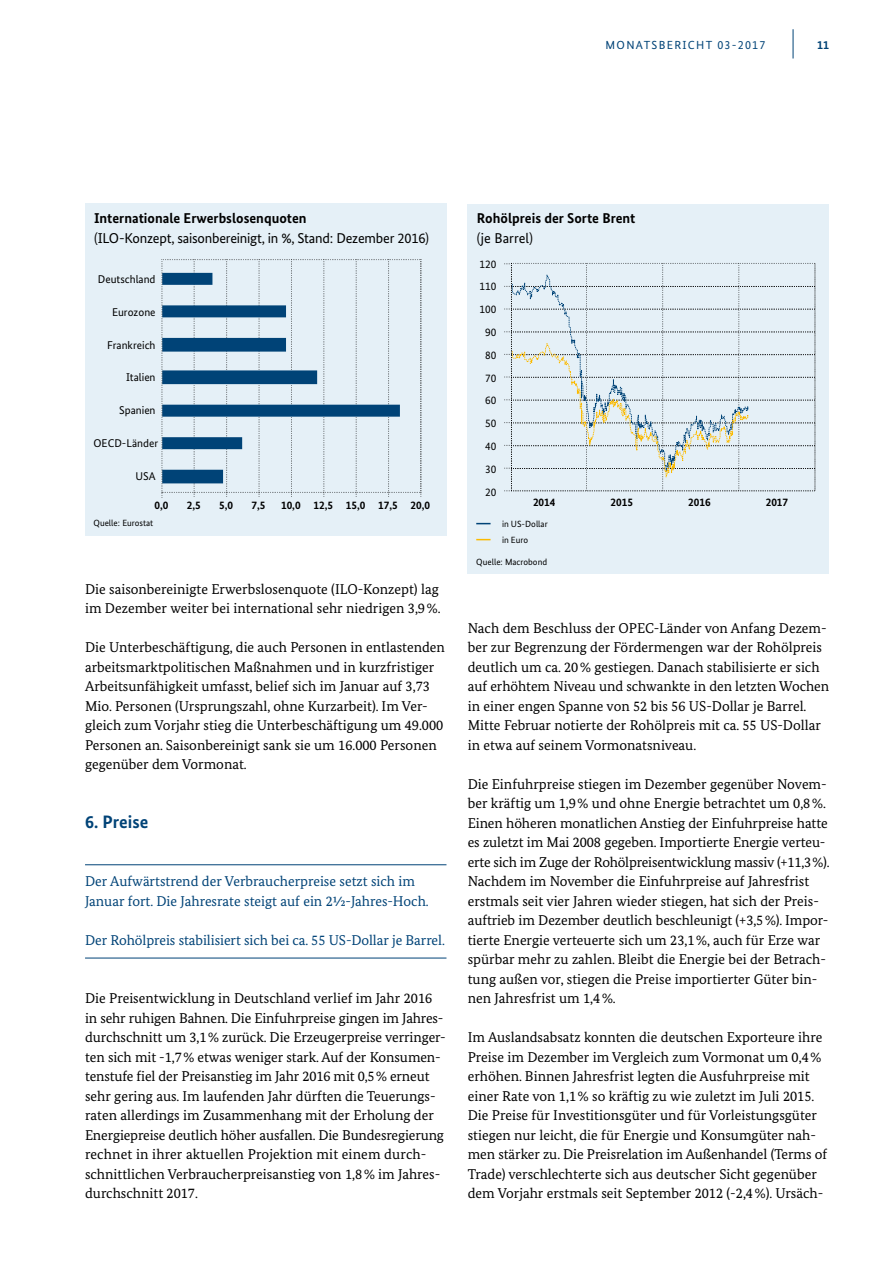
<style>
.page{position:relative;width:893px;height:1263px;background:#fff}
.page>*{position:absolute;margin:0;border:0;box-sizing:border-box;transform-origin:0 0}
.t1{font:700 18px "Bundes Sans";letter-spacing:.005em;color:#004377}
.t2{font:14.25px/19.5px "Bundes Serif";color:#000}
.t3{font:14.25px/19.5px "Bundes Serif";color:#004377}
.t4{font:14.25px/19.5px "Bundes Sans";letter-spacing:-.015em;color:#000}
.t5{font:700 14.25px/19.5px "Bundes Sans";color:#000}
.t6{font:700 12px "Bundes Sans";color:#004275}
.t7{font:11.7px "Bundes Sans";letter-spacing:.11em;color:#004377}
.t8{font:11.25px/22.8px "Bundes Sans";color:#000}
.t9{font:700 11.25px "Bundes Sans";color:#000}
.t10{font:9px/16px "Bundes Sans";color:#000}
.s1{font-size:12px}
.s2{font-weight:700}
.s3{font-weight:400}
</style>
<div class="page">
<hr style="left:793px;top:29px;width:1px;height:30px;background:#004377">
<hr style="left:85px;top:864px;width:361px;height:1px;background:#004377">
<hr style="left:85px;top:958px;width:361px;height:1px;background:#004377">
<div style="left:85px;top:204px;width:361px;height:332px;background:#e5f0f7"></div>
<svg style="left:162px;top:259px;width:260px;height:239px"></svg>
<div style="left:468px;top:204px;width:361px;height:369px;background:#e5f0f7"></div>
<svg style="left:476px;top:523px;width:15px;height:1px"></svg>
<svg style="left:476px;top:539px;width:15px;height:1px"></svg>
<svg style="left:504px;top:263px;width:312px;height:229px"></svg>
<svg style="left:511px;top:263px;width:304px;height:229px"></svg>
<p class="t7" style="left:606px;top:38px;width:161px">MONATSBERICHT <span class="s1">03-2017</span></p>
<p class="t6" style="left:817px;top:37px;width:13px">11</p>
<p class="t4" style="left:94px;top:209px;width:337px"><span class="s2">Internationale Erwerbslosenquoten<br></span>(ILO-Konzept, saisonbereinigt, in %, Stand: Dezember 2016)</p>
<p class="t8" style="left:98px;top:268px;width:59px">Deutschland</p>
<p class="t8" style="left:112px;top:300px;width:45px">Eurozone</p>
<p class="t8" style="left:107px;top:333px;width:50px">Frankreich</p>
<p class="t8" style="left:126px;top:366px;width:31px">Italien</p>
<p class="t8" style="left:119px;top:399px;width:38px">Spanien</p>
<p class="t8" style="left:94px;top:432px;width:66px">OECD-Länder</p>
<p class="t8" style="left:135px;top:464px;width:22px">USA</p>
<p class="t9" style="left:154px;top:498px;width:15px">0,0</p>
<p class="t9" style="left:187px;top:498px;width:15px">2,5</p>
<p class="t9" style="left:219px;top:498px;width:15px">5,0</p>
<p class="t9" style="left:251px;top:498px;width:15px">7,5</p>
<p class="t9" style="left:281px;top:498px;width:151px">10,0 12,5 15,0 17,5 20,0</p>
<p class="t10" style="left:94px;top:515px;width:61px">Quelle: Eurostat</p>
<p class="t2" style="left:85px;top:579px;width:357px">Die saisonbereinigte Erwerbslosenquote (ILO-Konzept) lag im Dezember weiter bei international sehr niedrigen 3,9%.</p>
<p class="t2" style="left:85px;top:638px;width:361px">Die Unterbeschäftigung, die auch Personen in entlastenden arbeitsmarktpolitischen Maßnahmen und in kurzfristiger Arbeitsunfähigkeit umfasst, belief sich im Januar auf 3,73<br>Mio. Personen (Ursprungszahl, ohne Kurzarbeit). Im Ver&shy;gleich zum Vorjahr stieg die Unterbeschäftigung um 49.000<br>Personen an. Saisonbereinigt sank sie um 16.000 Personen gegenüber dem Vormonat.</p>
<h3 class="t1" style="left:85px;top:811px;width:65px">6. Preise</h3>
<p class="t3" style="left:85px;top:872px;width:345px">Der Aufwärtstrend der Verbraucherpreise setzt sich im<br>Januar fort. Die Jahresrate steigt auf ein 21/2-Jahres-Hoch.</p>
<p class="t3" style="left:85px;top:930px;width:361px">Der Rohölpreis stabilisiert sich bei ca. 55 US-Dollar je Barrel.</p>
<p class="t2" style="left:85px;top:989px;width:362px">Die Preisentwicklung in Deutschland verlief im Jahr 2016 in sehr ruhigen Bahnen. Die Einfuhrpreise gingen im Jahres&shy;durchschnitt um 3,1% zurück. Die Erzeugerpreise verringer&shy;ten sich mit -1,7% etwas weniger stark. Auf der Konsumen&shy;tenstufe fiel der Preisanstieg im Jahr 2016 mit 0,5% erneut sehr gering aus. Im laufenden Jahr dürften die Teuerungs&shy;raten allerdings im Zusammenhang mit der Erholung der Energiepreise deutlich höher ausfallen. Die Bundesregierung rechnet in ihrer aktuellen Projektion mit einem durch&shy;schnittlichen Verbraucherpreisanstieg von 1,8% im Jahres&shy;durchschnitt 2017.</p>
<p class="t5" style="left:477px;top:209px;width:160px">Rohölpreis der Sorte Brent <span class="s3">(je Barrel)</span></p>
<p class="t8" style="left:480px;top:252px;width:18px">120</p>
<p class="t8" style="left:480px;top:275px;width:18px">110<br>100</p>
<p class="t8" style="left:485px;top:321px;width:13px">90</p>
<p class="t8" style="left:485px;top:343px;width:13px;text-align:justify">80<br>70<br>60<br>50<br>40</p>
<p class="t8" style="left:485px;top:457px;width:13px">30<br>20</p>
<p class="t9" style="left:533px;top:495px;width:24px">2014</p>
<p class="t9" style="left:611px;top:495px;width:24px">2015</p>
<p class="t9" style="left:688px;top:495px;width:24px">2016</p>
<p class="t9" style="left:766px;top:495px;width:24px">2017</p>
<p class="t10" style="left:502px;top:516px;width:47px">in US-Dollar in Euro</p>
<p class="t10" style="left:476px;top:554px;width:72px">Quelle: Macrobond</p>
<p class="t2" style="left:468px;top:618px;width:363px">Nach dem Beschluss der OPEC-Länder von Anfang Dezem&shy;ber zur Begrenzung der Fördermengen war der Rohölpreis deutlich um ca. 20% gestiegen. Danach stabilisierte er sich auf erhöhtem Niveau und schwankte in den letzten Wochen in einer engen Spanne von 52 bis 56 US-Dollar je Barrel.<br>Mitte Februar notierte der Rohölpreis mit ca. 55 US-Dollar in etwa auf seinem Vormonatsniveau.</p>
<p class="t2" style="left:468px;top:774px;width:363px">Die Einfuhrpreise stiegen im Dezember gegenüber Novem&shy;ber kräftig um 1,9% und ohne Energie betrachtet um 0,8%.<br>Einen höheren monatlichen Anstieg der Einfuhrpreise hatte es zuletzt im Mai 2008 gegeben. Importierte Energie verteu&shy;erte sich im Zuge der Rohölpreisentwicklung massiv (+11,3%).<br>Nachdem im November die Einfuhrpreise auf Jahresfrist erstmals seit vier Jahren wieder stiegen, hat sich der Preis&shy;auftrieb im Dezember deutlich beschleunigt (+3,5%). Impor&shy;tierte Energie verteuerte sich um 23,1%, auch für Erze war spürbar mehr zu zahlen. Bleibt die Energie bei der Betrach&shy;tung außen vor, stiegen die Preise importierter Güter bin&shy;nen Jahresfrist um 1,4%.</p>
<p class="t2" style="left:468px;top:1028px;width:361px">Im Auslandsabsatz konnten die deutschen Exporteure ihre Preise im Dezember im Vergleich zum Vormonat um 0,4% erhöhen. Binnen Jahresfrist legten die Ausfuhrpreise mit einer Rate von 1,1% so kräftig zu wie zuletzt im Juli 2015.<br>Die Preise für Investitionsgüter und für Vorleistungsgüter stiegen nur leicht, die für Energie und Konsumgüter nah&shy;men stärker zu. Die Preisrelation im Außenhandel (Terms of Trade) verschlechterte sich aus deutscher Sicht gegenüber dem Vorjahr erstmals seit September 2012 (-2,4%). Ursäch-</p>
</div>
